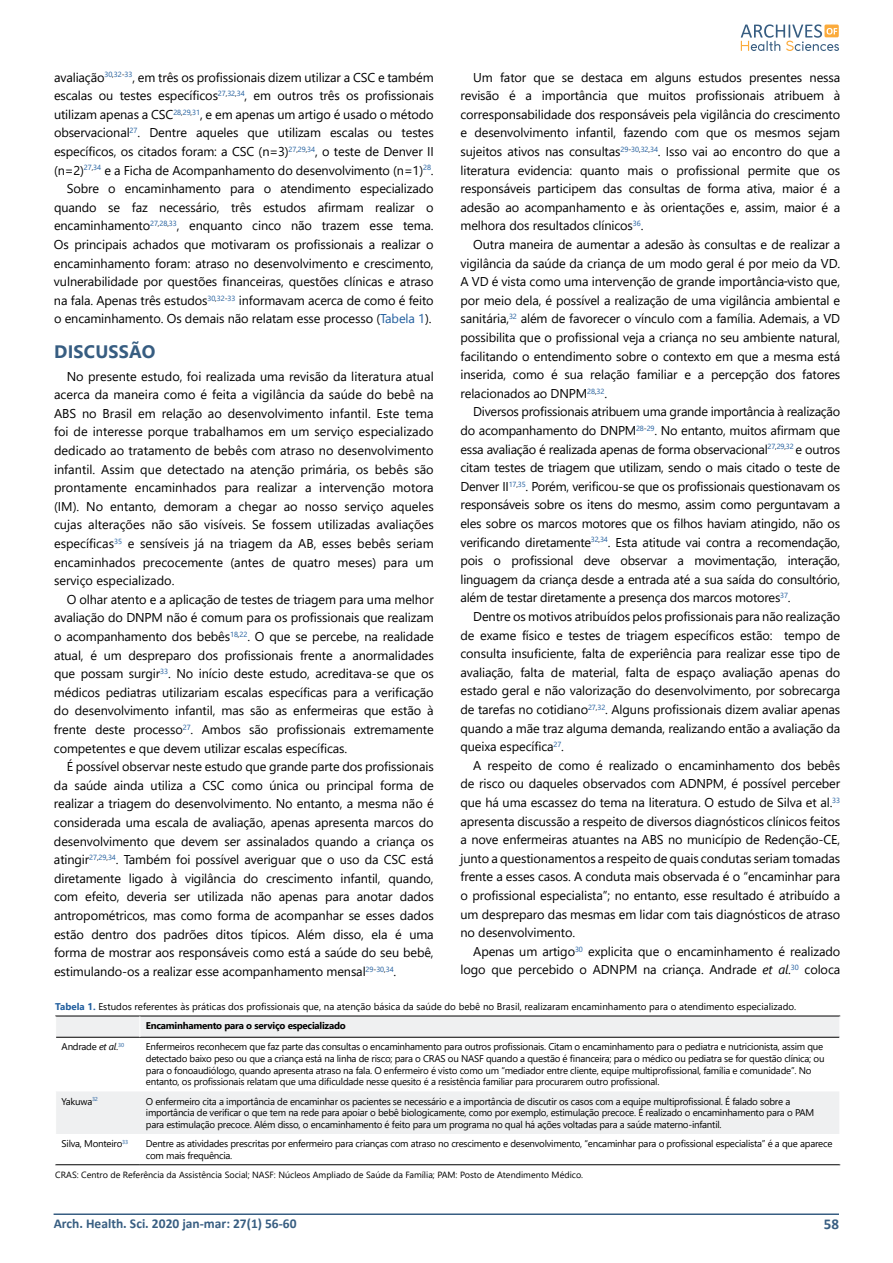
<style>
.page{position:relative;width:893px;height:1263px;background:#fff}
.page>*{position:absolute;margin:0;border:0;box-sizing:border-box;transform-origin:0 0}
.t1{font:700 18px "Segoe UI";letter-spacing:.01em;color:#375d81}
.t2{font:700 15px "Calibri";color:#385e82}
.t3{font:700 13.5px "Calibri";color:#385e82}
.t4{font:12.75px/18.6px "Segoe UI";letter-spacing:-.01em;color:#000;text-align:justify}
.t5{font:9.75px/11.7px "Segoe UI";letter-spacing:-.025em;color:#000}
.t6{font:9.75px "Segoe UI";color:#000}
.t7{font:700 9.75px "Segoe UI";letter-spacing:-.025em;color:#000}
.t8{font:9px "Segoe UI";color:#000}
.s1{color:#215e9e}
.s2{font-style:italic}
.s3{font-weight:700;color:#215e9e}
</style>
<div class="page">
<hr style="left:54px;top:1213px;width:785px;height:2px;background:#385e82">
<svg style="left:741px;top:24px;width:98px;height:27px"></svg>
<svg style="left:56px;top:1017px;width:783px;height:117px;fill:#eff0f1"></svg>
<hr style="left:55px;top:1016px;width:85px;height:1px;background:#000">
<hr style="left:140px;top:1016px;width:700px;height:1px;background:#000">
<hr style="left:55px;top:1164px;width:85px;height:1px;background:#000">
<hr style="left:140px;top:1164px;width:700px;height:1px;background:#000">
<hr style="left:56px;top:1037px;width:84px;height:1px;background:#000">
<hr style="left:140px;top:1037px;width:699px;height:1px;background:#000">
<svg style="left:140px;top:1016px;width:1px;height:21px"></svg>
<p class="t4" style="left:54px;top:67px;width:381px;text-align:right">avaliação<sup>30</sup><sup>,</sup><sup>32</sup><sup>-</sup><sup>33</sup>, em três os profissionais dizem utilizar a CSC e também escalas ou testes específicos<sup>27</sup><sup>,</sup><sup>32</sup><sup>,</sup><sup>34</sup>, em outros três os profissionais utilizam apenas a CSC<sup>28</sup><sup>,</sup><sup>29</sup><sup>,</sup><sup>31</sup>, e em apenas um artigo é usado o método observacional<sup>27</sup>. Dentre aqueles que utilizam escalas ou testes específicos, os citados foram: a CSC (n=3)<sup>27</sup><sup>,</sup><sup>29</sup><sup>,</sup><sup>34</sup>, o teste de Denver II (n=2)<sup>27</sup><sup>,</sup><sup>34</sup> e a Ficha de Acompanhamento do desenvolvimento (n=1)<sup>28</sup>.<br>Sobre o encaminhamento para o atendimento especializado quando se faz necessário, três estudos afirmam realizar o encaminhamento<sup>27</sup><sup>,</sup><sup>28</sup><sup>,</sup><sup>33</sup>, enquanto cinco não trazem esse tema.<br>Os principais achados que motivaram os profissionais a realizar o encaminhamento foram: atraso no desenvolvimento e crescimento, vulnerabilidade por questões financeiras, questões clínicas e atraso na fala. Apenas três estudos<sup>30</sup><sup>,</sup><sup>32</sup><sup>-</sup><sup>33</sup> informavam acerca de como é feito o encaminhamento. Os demais não relatam esse processo (<span class="s1">Tabela 1</span>).</p>
<h1 class="t1" style="left:54px;top:334px;width:103px">DISCUSSÃO</h1>
<p class="t4" style="left:54px;top:366px;width:381px;text-indent:13px">No presente estudo, foi realizada uma revisão da literatura atual acerca da maneira como é feita a vigilância da saúde do bebê na ABS no Brasil em relação ao desenvolvimento infantil. Este tema foi de interesse porque trabalhamos em um serviço especializado dedicado ao tratamento de bebês com atraso no desenvolvimento infantil. Assim que detectado na atenção primária, os bebês são prontamente encaminhados para realizar a intervenção motora (IM). No entanto, demoram a chegar ao nosso serviço aqueles cujas alterações não são visíveis. Se fossem utilizadas avaliações específicas<sup>35</sup> e sensíveis já na triagem da AB, esses bebês seriam encaminhados precocemente (antes de quatro meses) para um serviço especializado.</p>
<p class="t4" style="left:54px;top:589px;width:381px;text-indent:13px">O olhar atento e a aplicação de testes de triagem para uma melhor avaliação do DNPM não é comum para os profissionais que realizam o acompanhamento dos bebês<sup>18</sup><sup>,</sup><sup>22</sup>. O que se percebe, na realidade atual, é um despreparo dos profissionais frente a anormalidades que possam surgir<sup>33</sup>. No início deste estudo, acreditava-se que os médicos pediatras utilizariam escalas específicas para a verificação do desenvolvimento infantil, mas são as enfermeiras que estão à frente deste processo<sup>27</sup>. Ambos são profissionais extremamente competentes e que devem utilizar escalas específicas.</p>
<p class="t4" style="left:54px;top:756px;width:381px;text-indent:13px">É possível observar neste estudo que grande parte dos profissionais da saúde ainda utiliza a CSC como única ou principal forma de realizar a triagem do desenvolvimento. No entanto, a mesma não é considerada uma escala de avaliação, apenas apresenta marcos do desenvolvimento que devem ser assinalados quando a criança os atingir<sup>27</sup><sup>,</sup><sup>29</sup><sup>,</sup><sup>34</sup>. Também foi possível averiguar que o uso da CSC está diretamente ligado à vigilância do crescimento infantil, quando, com efeito, deveria ser utilizada não apenas para anotar dados antropométricos, mas como forma de acompanhar se esses dados estão dentro dos padrões ditos típicos. Além disso, ela é uma forma de mostrar aos responsáveis como está a saúde do seu bebê, estimulando-os a realizar esse acompanhamento mensal<sup>29</sup><sup>-</sup><sup>30</sup><sup>,</sup><sup>34</sup>.</p>
<p class="t4" style="left:460px;top:67px;width:381px;text-indent:13px">Um fator que se destaca em alguns estudos presentes nessa revisão é a importância que muitos profissionais atribuem à corresponsabilidade dos responsáveis pela vigilância do crescimento e desenvolvimento infantil, fazendo com que os mesmos sejam sujeitos ativos nas consultas<sup>29</sup><sup>-</sup><sup>30</sup><sup>,</sup><sup>32</sup><sup>,</sup><sup>34</sup>. Isso vai ao encontro do que a literatura evidencia: quanto mais o profissional permite que os responsáveis participem das consultas de forma ativa, maior é a adesão ao acompanhamento e às orientações e, assim, maior é a melhora dos resultados clínicos<sup>36</sup>.</p>
<p class="t4" style="left:460px;top:234px;width:381px;text-indent:13px">Outra maneira de aumentar a adesão às consultas e de realizar a vigilância da saúde da criança de um modo geral é por meio da VD.<br>A VD é vista como uma intervenção de grande importância visto que, por meio dela, é possível a realização de uma vigilância ambiental e sanitária,<sup>32</sup> além de favorecer o vínculo com a família. Ademais, a VD possibilita que o profissional veja a criança no seu ambiente natural, facilitando o entendimento sobre o contexto em que a mesma está inserida, como é sua relação familiar e a percepção dos fatores relacionados ao DNPM<sup>28</sup><sup>,</sup><sup>32</sup>.</p>
<p class="t4" style="left:460px;top:401px;width:381px;text-indent:13px">Diversos profissionais atribuem uma grande importância à realização do acompanhamento do DNPM<sup>28</sup><sup>-</sup><sup>29</sup>. No entanto, muitos afirmam que essa avaliação é realizada apenas de forma observacional<sup>27</sup><sup>,</sup><sup>29</sup><sup>,</sup><sup>32</sup> e outros citam testes de triagem que utilizam, sendo o mais citado o teste de Denver II<sup>17</sup><sup>,</sup><sup>35</sup>. Porém, verificou-se que os profissionais questionavam os responsáveis sobre os itens do mesmo, assim como perguntavam a eles sobre os marcos motores que os filhos haviam atingido, não os verificando diretamente<sup>32</sup><sup>,</sup><sup>34</sup>. Esta atitude vai contra a recomendação, pois o profissional deve observar a movimentação, interação, linguagem da criança desde a entrada até a sua saída do consultório, além de testar diretamente a presença dos marcos motores<sup>37</sup>.</p>
<p class="t4" style="left:460px;top:606px;width:381px;text-indent:13px">Dentre os motivos atribuídos pelos profissionais para não realização de exame físico e testes de triagem específicos estão: tempo de consulta insuficiente, falta de experiência para realizar esse tipo de avaliação, falta de material, falta de espaço avaliação apenas do estado geral e não valorização do desenvolvimento, por sobrecarga de tarefas no cotidiano<sup>27</sup><sup>,</sup><sup>32</sup>. Alguns profissionais dizem avaliar apenas quando a mãe traz alguma demanda, realizando então a avaliação da queixa específica<sup>27</sup>.</p>
<p class="t4" style="left:460px;top:755px;width:381px;text-indent:13px">A respeito de como é realizado o encaminhamento dos bebês de risco ou daqueles observados com ADNPM, é possível perceber que há uma escassez do tema na literatura. O estudo de Silva et al.<sup>33 </sup>apresenta discussão a respeito de diversos diagnósticos clínicos feitos a nove enfermeiras atuantes na ABS no município de Redenção-CE, junto a questionamentos a respeito de quais condutas seriam tomadas frente a esses casos. A conduta mais observada é o “encaminhar para o profissional especialista”; no entanto, esse resultado é atribuído a um despreparo das mesmas em lidar com tais diagnósticos de atraso no desenvolvimento.</p>
<p class="t4" style="left:460px;top:941px;width:381px;text-align:right">Apenas um artigo<sup>30</sup> explicita que o encaminhamento é realizado logo que percebido o ADNPM na criança. Andrade <span class="s2">et al</span>.<sup>30</sup> coloca</p>
<p class="t6" style="left:55px;top:997px;width:743px"><span class="s3">Tabela 1.</span> Estudos referentes às práticas dos profissionais que, na atenção básica da saúde do bebê no Brasil, realizaram encaminhamento para o atendimento especializado.</p>
<p class="t7" style="left:146px;top:1016px;width:201px">Encaminhamento para o serviço especializado</p>
<p class="t5" style="left:62px;top:1040px;width:64px">Andrade <span class="s2">et al</span>.<sup>30</sup></p>
<p class="t5" style="left:146px;top:1040px;width:680px">Enfermeiros reconhecem que faz parte das consultas o encaminhamento para outros profissionais. Citam o encaminhamento para o pediatra e nutricionista, assim que detectado baixo peso ou que a criança está na linha de risco; para o CRAS ou NASF quando a questão é financeira; para o médico ou pediatra se for questão clínica; ou para o fonoaudiólogo, quando apresenta atraso na fala. O enfermeiro é visto como um “mediador entre cliente, equipe multiprofissional, família e comunidade”. No entanto, os profissionais relatam que uma dificuldade nesse quesito é a resistência familiar para procurarem outro profissional.</p>
<p class="t5" style="left:62px;top:1094px;width:38px">Yakuwa<sup>32</sup></p>
<p class="t5" style="left:146px;top:1094px;width:670px">O enfermeiro cita a importância de encaminhar os pacientes se necessário e a importância de discutir os casos com a equipe multiprofissional. É falado sobre a importância de verificar o que tem na rede para apoiar o bebê biologicamente, como por exemplo, estimulação precoce. É realizado o encaminhamento para o PAM para estimulação precoce. Além disso, o encaminhamento é feito para um programa no qual há ações voltadas para a saúde materno-infantil.</p>
<p class="t5" style="left:62px;top:1137px;width:68px">Silva, Monteiro<sup>33</sup></p>
<p class="t5" style="left:146px;top:1137px;width:688px">Dentre as atividades prescritas por enfermeiro para crianças com atraso no crescimento e desenvolvimento, “encaminhar para o profissional especialista” é a que aparece com mais frequência.</p>
<p class="t8" style="left:55px;top:1166px;width:529px">CRAS: Centro de Referência da Assistência Social; NASF: Núcleos Ampliado de Saúde da Família; PAM: Posto de Atendimento Médico.</p>
<p class="t3" style="left:54px;top:1214px;width:244px">Arch. Health. Sci. 2020 jan-mar: 27(1) 56-60</p>
<p class="t2" style="left:824px;top:1214px;width:17px">58</p>
</div>
